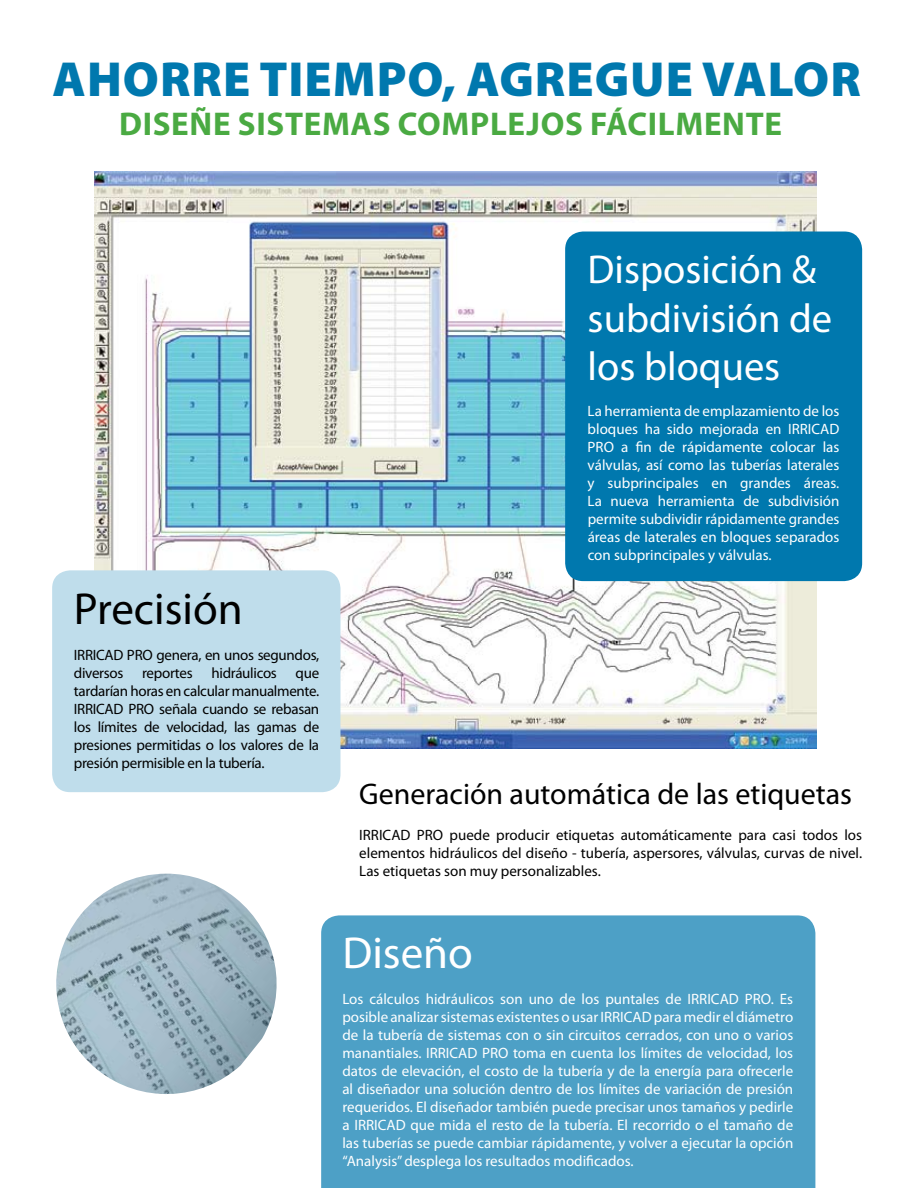
<style>
.page{position:relative;width:918px;height:1188px;background:#fff}
.page>*{position:absolute;margin:0;border:0;box-sizing:border-box;transform-origin:0 0}
.t1{font:900 49.5px "Myriad Pro";letter-spacing:.02em;color:#0078ae}
.t2{font:45px "Myriad Pro";color:#000}
.t3{font:45px "Myriad Pro";color:#fff}
.t4{font:40.5px/48.6px "Myriad Pro";color:#fff}
.t5{font:700 33px "Myriad Pro";letter-spacing:.02em;color:#4aaa42}
.t6{font:30px "Myriad Pro";color:#000}
.t7{font:15px/18px "Myriad Pro";color:#fff;text-align:justify}
.t8{font:15px/18px "Myriad Pro";letter-spacing:-.02em;color:#000;text-align:justify}
</style>
<div class="page">
<img style="left:95px;top:171px;width:721px;height:578px">
<div style="left:565px;top:232px;width:297px;height:349px;background:#0078ae;border-radius:18px"></div>
<div style="left:52px;top:570px;width:288px;height:222px;background:#bfddeb;border-radius:18px"></div>
<div style="left:321px;top:915px;width:494px;height:273px;background:#4da0c6"></div>
<img style="left:56px;top:874px;width:221px;height:220px">
<h1 class="t1" style="left:53px;top:46px;width:810px">AHORRE TIEMPO, AGREGUE VALOR</h1>
<h3 class="t5" style="left:119px;top:103px;width:303px">DISEÑE SISTEMAS COMP</h3>
<h3 class="t5" style="left:490px;top:103px;width:294px">LEJOS FÁCI LMENTE</h3>
<h2 class="t2" style="left:74px;top:581px;width:170px">Precisión</h2>
<p class="t8" style="left:74px;top:645px;width:32px">IRRICAD</p>
<p class="t8" style="left:74px;top:645px;width:247px;text-indent:53px">PRO genera, en unos segundos, diversos reportes hidráulicos que tardarían horas en calcular manualmente.<br>IRRICAD</p>
<p class="t8" style="left:74px;top:699px;width:247px;text-indent:54px">PRO señala cuando se rebasan los límites de velocidad, las gamas de presiones permitidas o los valores de la presión permisible en la tubería.</p>
<h3 class="t4" style="left:588px;top:245px;width:246px">Disposición &amp; subdivisión de los bloques</h3>
<p class="t7" style="left:588px;top:402px;width:253px;text-align:left">La herramienta de emplazamiento de los bloques ha sido mejorada en IRRICAD PRO a fin de rápidamente colocar las válvulas, así como las tuberías laterales y subprincipales en grandes áreas.<br>La nueva herramienta de subdivisión permite subdividir rápidamente grandes áreas de laterales en bloques separados con subprincipales y válvulas.</p>
<h3 class="t6" style="left:359px;top:775px;width:494px">Generación automática de las etiquetas</h3>
<p class="t8" style="left:359px;top:826px;width:34px">IRRICAD</p>
<p class="t8" style="left:359px;top:826px;width:504px;text-indent:58px">PRO puede producir etiquetas automáticamente para casi todos los elementos hidráulicos del diseño - tubería, aspersores, válvulas, curvas de nivel.<br>Las etiquetas son muy personalizables.</p>
<h2 class="t3" style="left:342px;top:925px;width:132px">Diseño</h2>
<p class="t7" style="left:342px;top:990px;width:379px">Los cálculos hidráulicos son uno de los puntales de IRRICAD</p>
<p class="t7" style="left:342px;top:990px;width:452px;text-indent:402px">PRO. Es posible analizarsistemas existentes o usarIRRICADpara medir el diámetro de la tubería de sistemas con o sin circuitos cerrados, con uno o varios manantiales. IRRICAD</p>
<p class="t7" style="left:342px;top:1044px;width:452px;text-indent:140px">PRO toma en cuenta los límites de velocidad, los datos de elevación, el costo de la tubería y de la energía para ofrecerle al diseñador una solución dentro de los límites de variación de presión requeridos. El diseñador también puede precisar unos tamaños y pedirle a IRRICAD</p>
<p class="t7" style="left:342px;top:1116px;width:452px;text-indent:68px">que mida el resto de la tubería. El recorrido o el tamaño de las tuberías se puede cambiar rápidamente, y volver a ejecutar la opción “Analysis”desplega los resultados modificados.</p>
</div>
